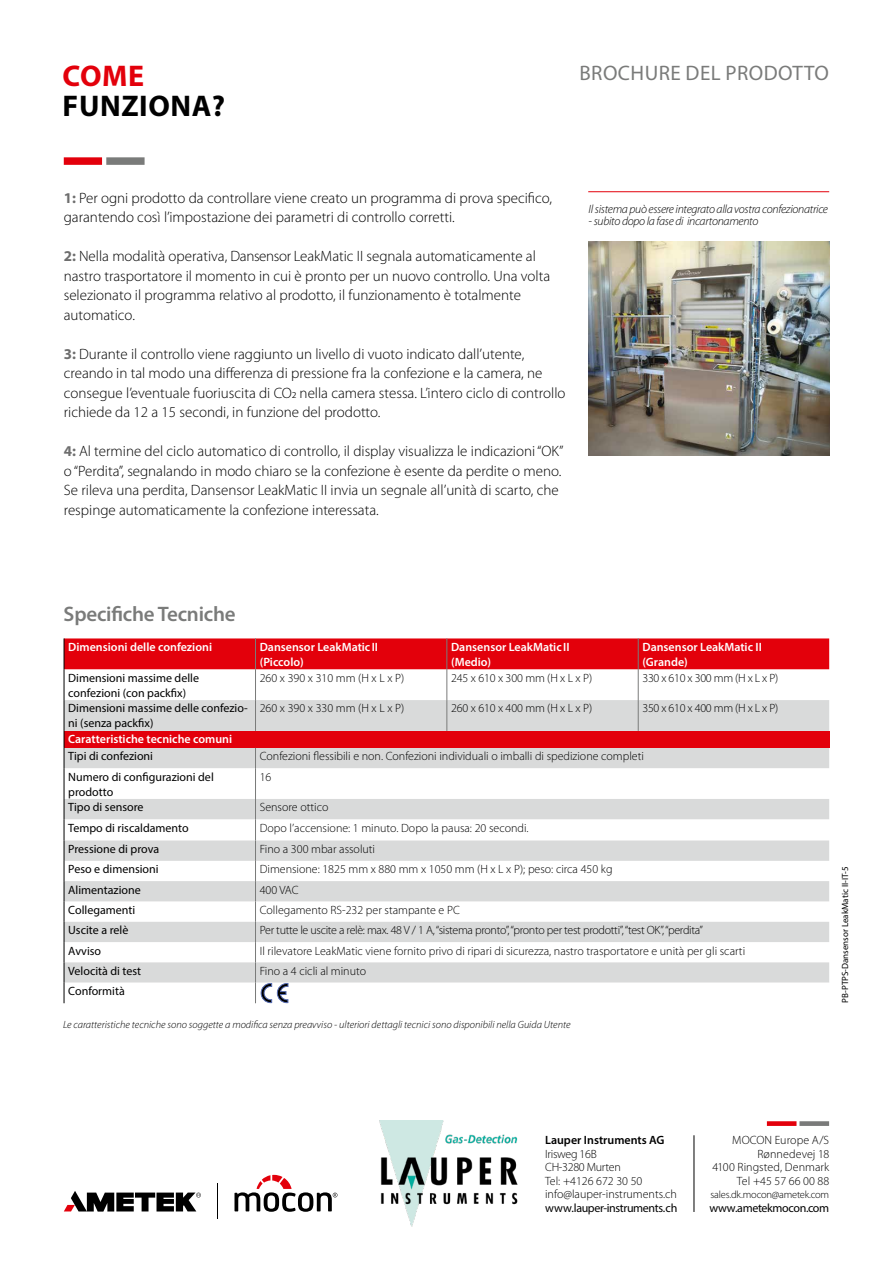
<style>
.page{position:relative;width:893px;height:1263px;background:#fff}
.page>*{position:absolute;margin:0;border:0;box-sizing:border-box;transform-origin:0 0}
.t1{font:700 30px "Myriad Pro";letter-spacing:.02em;color:#000}
.t2{font:700 30px "Myriad Pro";color:#e3000b}
.t3{font:21px "Myriad Pro";letter-spacing:.02em;color:#7a7b7a}
.t4{font:600 21px "Myriad Pro";letter-spacing:-.01em;color:#7a7b7a}
.t5{font:300 15px/19.5px "Myriad Pro";color:#000}
.t6{font:300 12px/13.5px "Myriad Pro";color:#000}
.t7{font:12px/15px "Myriad Pro";color:#000}
.t8{font:600 12px/15px "Myriad Pro";color:#fff}
.t9{font:300 12px "Myriad Pro";letter-spacing:-.025em;color:#000}
.t10{font:italic 300 12px "Myriad Pro";letter-spacing:-.025em;color:#000}
.t11{font:12px "Myriad Pro";letter-spacing:-.03em;color:#000}
.t12{font:600 12px "Myriad Pro";color:#000}
.t13{font:italic 300 10.5px "Myriad Pro";color:#000}
.t14{font:300 10.5px "Myriad Pro";letter-spacing:-.02em;color:#000}
.t15{font:9px "Myriad Pro";color:#000}
.s1{font-weight:700;color:#6e6e6e}
</style>
<div class="page">
<div style="left:64px;top:157px;width:38px;height:8px;background:#e3000b"></div>
<div style="left:106px;top:157px;width:39px;height:8px;background:#7a7b7a"></div>
<hr style="left:588px;top:191px;width:241px;height:1px;background:#e3000b">
<img style="left:588px;top:242px;width:241px;height:213px">
<div style="left:65px;top:638px;width:764px;height:31px;background:#e3000b"></div>
<div style="left:65px;top:700px;width:764px;height:68px;background:#d9dada"></div>
<div style="left:64px;top:731px;width:765px;height:17px;background:#e3000b"></div>
<hr style="left:446px;top:638px;width:1px;height:31px;background:#7a7b7a">
<hr style="left:638px;top:638px;width:1px;height:31px;background:#7a7b7a">
<hr style="left:446px;top:669px;width:1px;height:31px;background:#7a7b7a">
<hr style="left:638px;top:669px;width:1px;height:31px;background:#7a7b7a">
<hr style="left:446px;top:700px;width:1px;height:31px;background:#7a7b7a">
<hr style="left:638px;top:700px;width:1px;height:31px;background:#7a7b7a">
<hr style="left:255px;top:638px;width:1px;height:31px;background:#7a7b7a">
<hr style="left:255px;top:669px;width:1px;height:31px;background:#7a7b7a">
<hr style="left:255px;top:700px;width:1px;height:31px;background:#7a7b7a">
<svg style="left:255px;top:748px;width:1px;height:20px"></svg>
<hr style="left:255px;top:768px;width:1px;height:31px;background:#7a7b7a">
<hr style="left:64px;top:638px;width:1px;height:31px;background:#000">
<hr style="left:64px;top:669px;width:1px;height:31px;background:#000">
<hr style="left:64px;top:700px;width:1px;height:31px;background:#000">
<svg style="left:64px;top:731px;width:1px;height:37px"></svg>
<hr style="left:64px;top:768px;width:1px;height:31px;background:#000">
<svg style="left:64px;top:799px;width:765px;height:204px"></svg>
<div style="left:767px;top:1121px;width:29px;height:5px;background:#e3000b"></div>
<div style="left:799px;top:1121px;width:30px;height:5px;background:#7a7b7a"></div>
<hr style="left:694px;top:1135px;width:1px;height:77px;background:#000">
<img style="left:379px;top:1120px;width:139px;height:107px">
<svg style="left:234px;top:1175px;width:103px;height:37px"></svg>
<hr style="left:217px;top:1183px;width:1px;height:35px;background:#000">
<svg style="left:64px;top:1191px;width:137px;height:20px"></svg>
<h1 class="t2" style="left:63px;top:57px;width:83px">COME</h1>
<h1 class="t1" style="left:63px;top:87px;width:164px">FUNZIONA?</h1>
<h2 class="t3" style="left:579px;top:60px;width:251px">BROCHURE DEL PRODOTTO</h2>
<p class="t5" style="left:64px;top:188px;width:490px"><span class="s1">1:</span> Per ogni prodotto da controllare viene creato un programma di prova specifico, garantendo così l’impostazione dei parametri di controllo corretti.</p>
<p class="t5" style="left:64px;top:246px;width:488px"><span class="s1">2:</span> Nella modalità operativa, Dansensor LeakMatic II segnala automaticamente al nastro trasportatore il momento in cui è pronto per un nuovo controllo. Una volta selezionato il programma relativo al prodotto, il funzionamento è totalmente automatico.</p>
<p class="t5" style="left:64px;top:344px;width:503px"><span class="s1">3:</span> Durante il controllo viene raggiunto un livello di vuoto indicato dall’utente, creando in tal modo una differenza di pressione fra la confezione e la camera, ne consegue l’eventuale fuoriuscita di CO2 nella camera stessa. L’intero ciclo di controllo richiede da 12 a 15 secondi, in funzione del prodotto.</p>
<p class="t5" style="left:64px;top:441px;width:501px"><span class="s1">4:</span> Al termine del ciclo automatico di controllo, il display visualizza le indicazioni “OK” o “Perdita”, segnalando in modo chiaro se la confezione è esente da perdite o meno.<br>Se rileva una perdita, Dansensor LeakMatic II invia un segnale all’unità di scarto, che respinge automaticamente la confezione interessata.</p>
<p class="t10" style="left:589px;top:202px;width:241px">Il sistema può essere integrato alla vostra confezionatrice</p>
<p class="t10" style="left:589px;top:214px;width:171px">- subito dopo la fase di incartonamento</p>
<h2 class="t4" style="left:64px;top:600px;width:174px">Specifiche Tecniche</h2>
<p class="t8" style="left:68px;top:639px;width:145px">Dimensioni delle confezioni</p>
<p class="t8" style="left:260px;top:639px;width:120px">Dansensor LeakMatic II (Piccolo)</p>
<p class="t8" style="left:451px;top:639px;width:120px">Dansensor LeakMatic II (Medio)</p>
<p class="t8" style="left:642px;top:639px;width:121px">Dansensor LeakMatic II (Grande)</p>
<p class="t7" style="left:68px;top:670px;width:132px">Dimensioni massime delle confezioni (con packfix)</p>
<p class="t6" style="left:260px;top:671px;width:146px">260 x 390 x 310 mm (H x L x P)</p>
<p class="t6" style="left:451px;top:671px;width:143px">245 x 610 x 300 mm (H x L x P)</p>
<p class="t9" style="left:642px;top:670px;width:137px">330 x 610 x 300 mm (H x L x P)</p>
<p class="t7" style="left:68px;top:701px;width:181px">Dimensioni massime delle confezio&shy;ni (senza packfix)</p>
<p class="t6" style="left:260px;top:702px;width:146px">260 x 390 x 330 mm (H x L x P)</p>
<p class="t6" style="left:451px;top:702px;width:143px">260 x 610 x 400 mm (H x L x P)</p>
<p class="t9" style="left:642px;top:701px;width:137px">350 x 610 x 400 mm (H x L x P)</p>
<p class="t8" style="left:68px;top:731px;width:165px">Caratteristiche tecniche comuni</p>
<p class="t7" style="left:68px;top:748px;width:86px">Tipi di confezioni</p>
<p class="t6" style="left:260px;top:749px;width:386px">Confezioni flessibili e non. Confezioni individuali o imballi di spedizione completi</p>
<p class="t7" style="left:68px;top:769px;width:147px">Numero di configurazioni del prodotto</p>
<p class="t6" style="left:260px;top:770px;width:13px">16</p>
<p class="t7" style="left:68px;top:800px;width:77px">Tipo di sensore</p>
<p class="t6" style="left:260px;top:800px;width:70px">Sensore ottico</p>
<p class="t7" style="left:68px;top:820px;width:122px">Tempo di riscaldamento</p>
<p class="t6" style="left:260px;top:821px;width:270px">Dopo l’accensione: 1 minuto. Dopo la pausa: 20 secondi.</p>
<p class="t7" style="left:68px;top:841px;width:92px">Pressione di prova</p>
<p class="t6" style="left:260px;top:842px;width:117px">Fino a 300 mbar assoluti</p>
<p class="t7" style="left:68px;top:861px;width:92px">Peso e dimensioni</p>
<p class="t6" style="left:260px;top:862px;width:354px">Dimensione: 1825 mm x 880 mm x 1050 mm (H x L x P); peso: circa 450 kg</p>
<p class="t7" style="left:68px;top:882px;width:74px">Alimentazione</p>
<p class="t6" style="left:260px;top:883px;width:40px">400 VAC</p>
<p class="t7" style="left:68px;top:902px;width:68px">Collegamenti</p>
<p class="t6" style="left:260px;top:903px;width:202px">Collegamento RS-232 per stampante e PC</p>
<p class="t7" style="left:68px;top:922px;width:62px">Uscite a relè</p>
<p class="t9" style="left:260px;top:923px;width:445px">Per tutte le uscite a relè: max. 48 V / 1 A, “sistema pronto”, “pronto per test prodotti”, “test OK”, “perdita”</p>
<p class="t7" style="left:68px;top:943px;width:34px">Avviso</p>
<p class="t6" style="left:260px;top:944px;width:487px">Il rilevatore LeakMatic viene fornito privo di ripari di sicurezza, nastro trasportatore e unità per gli scarti</p>
<p class="t7" style="left:68px;top:963px;width:74px">Velocità di test</p>
<p class="t6" style="left:260px;top:964px;width:108px">Fino a 4 cicli al minuto</p>
<p class="t7" style="left:68px;top:983px;width:58px">Conformità</p>
<p class="t13" style="left:63px;top:1018px;width:509px">Le caratteristiche tecniche sono soggette a modifica senza preavviso - ulteriori dettagli tecnici sono disponibili nella Guida Utente</p>
<p class="t15" style="left:840px;top:1003px;width:137px;rotate:-90deg">PB-PTPS-Dansensor LeakMatic II-IT-5</p>
<p class="t12" style="left:545px;top:1133px;width:121px">Lauper Instruments AG</p>
<p class="t6" style="left:545px;top:1147px;width:133px">Irisweg 16B<br>CH-3280 Murten<br>Tel: +4126 672 30 50 info@lauper-instruments.ch</p>
<p class="t11" style="left:545px;top:1200px;width:134px">www.lauper-instruments.ch</p>
<p class="t6" style="left:712px;top:1133px;width:118px;text-align:right">MOCON Europe A/S<br>Rønnedevej 18<br>4100 Ringsted, Denmark<br>Tel +45 57 66 00 88</p>
<p class="t14" style="left:710px;top:1188px;width:120px">sales.dk.mocon@ametek.com</p>
<p class="t11" style="left:709px;top:1200px;width:121px">www.ametekmocon.com</p>
</div>
